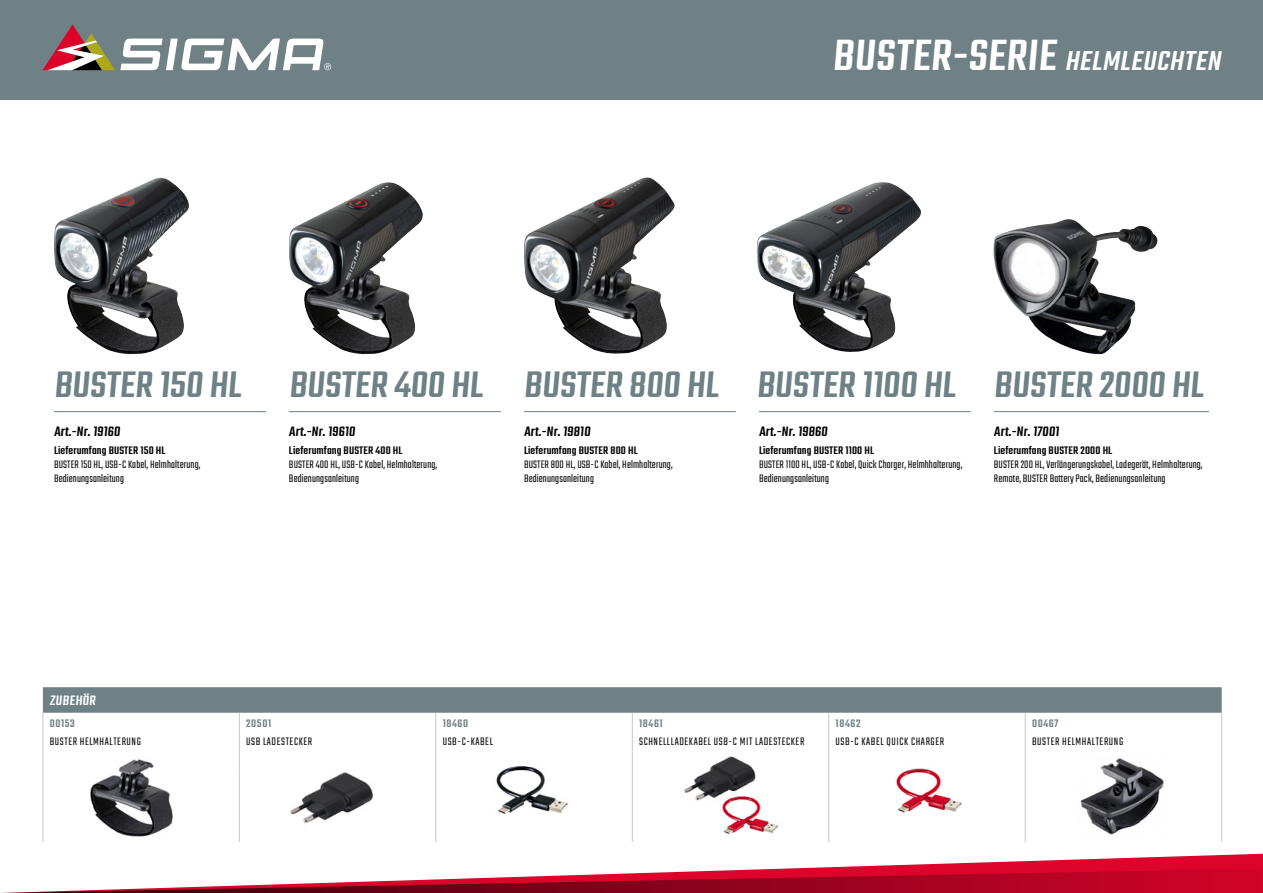
<style>
.page{position:relative;width:1263px;height:893px;background:#fff}
.page>*{position:absolute;margin:0;border:0;box-sizing:border-box;transform-origin:0 0}
.t1{font:500 48px "Teko";color:#fff}
.t2{font:500 40.5px "Teko";color:#6d8186}
.t3{font:500 15px "Teko";color:#000}
.t4{font:500 15px "Teko";color:#fff}
.t5{font:300 12px/14.4px "Teko";letter-spacing:.01em;color:#000}
.t6{font:300 12px "Teko";letter-spacing:.05em;color:#000}
.t7{font:500 12px "Teko";letter-spacing:.01em;color:#000}
.t8{font:500 12px "Teko";letter-spacing:.05em;color:#708186}
.s1{font-style:italic;font-size:30px}
</style>
<div class="page">
<svg style="left:42px;top:837px;width:1221px;height:21px"></svg>
<svg style="left:1px;top:858px;width:1262px;height:35px"></svg>
<div style="left:0;top:0;width:1263px;height:99px;background:#708186"></div>
<img style="left:524px;top:178px;width:151px;height:176px">
<img style="left:757px;top:182px;width:165px;height:170px">
<img style="left:993px;top:219px;width:164px;height:135px">
<svg style="left:43px;top:24px;width:288px;height:46px"></svg>
<img style="left:54px;top:178px;width:135px;height:176px">
<img style="left:289px;top:182px;width:134px;height:172px">
<svg style="left:43px;top:687px;width:1179px;height:47px"></svg>
<hr style="left:43px;top:734px;width:1px;height:34px;background:#c5c6c6">
<hr style="left:239px;top:734px;width:1px;height:34px;background:#c5c6c6">
<hr style="left:435px;top:734px;width:1px;height:34px;background:#c5c6c6">
<hr style="left:632px;top:734px;width:1px;height:34px;background:#c5c6c6">
<hr style="left:828px;top:734px;width:1px;height:34px;background:#c5c6c6">
<hr style="left:1025px;top:734px;width:1px;height:34px;background:#c5c6c6">
<hr style="left:1221px;top:734px;width:1px;height:34px;background:#c5c6c6">
<hr style="left:43px;top:768px;width:1px;height:74px;background:#c5c6c6">
<hr style="left:239px;top:768px;width:1px;height:74px;background:#c5c6c6">
<hr style="left:435px;top:768px;width:1px;height:74px;background:#c5c6c6">
<hr style="left:632px;top:768px;width:1px;height:74px;background:#c5c6c6">
<hr style="left:828px;top:768px;width:1px;height:74px;background:#c5c6c6">
<hr style="left:1025px;top:768px;width:1px;height:74px;background:#c5c6c6">
<hr style="left:1221px;top:768px;width:1px;height:74px;background:#c5c6c6">
<img style="left:84px;top:759px;width:94px;height:85px">
<img style="left:1075px;top:758px;width:94px;height:86px">
<img style="left:284px;top:772px;width:94px;height:72px">
<img style="left:660px;top:756px;width:141px;height:86px">
<img style="left:496px;top:765px;width:72px;height:49px">
<img style="left:896px;top:768px;width:66px;height:45px">
<hr style="left:54px;top:411px;width:212px;height:1px;background:#6d8186">
<hr style="left:289px;top:411px;width:212px;height:1px;background:#6d8186">
<hr style="left:524px;top:411px;width:212px;height:1px;background:#6d8186">
<hr style="left:759px;top:411px;width:212px;height:1px;background:#6d8186">
<hr style="left:994px;top:411px;width:215px;height:1px;background:#6d8186">
<h1 class="t1" style="left:832px;top:28px;width:396px">BUSTER-SERIE <span class="s1">HELMLEUCHTEN</span></h1>
<h2 class="t2" style="left:54px;top:361px;width:193px">BUSTER 150 HL</h2>
<p class="t3" style="left:54px;top:422px;width:69px">Art.-Nr. 19160</p>
<p class="t7" style="left:54px;top:443px;width:113px">Lieferumfang BUSTER 150 HL</p>
<p class="t5" style="left:54px;top:458px;width:148px">BUSTER 150 HL, USB-C Kabel, Helmhalterung,<br>Bedienungsanleitung</p>
<h2 class="t2" style="left:289px;top:361px;width:920px">BUSTER 400 HL BUSTER 800 HL BUSTER 1100 HL BUSTER 2000 HL</h2>
<p class="t3" style="left:524px;top:422px;width:70px">Art.-Nr. 19810</p>
<p class="t7" style="left:524px;top:443px;width:115px">Lieferumfang BUSTER 800 HL</p>
<p class="t5" style="left:524px;top:458px;width:150px">BUSTER 800 HL, USB-C Kabel, Helmhalterung,<br>Bedienungsanleitung</p>
<p class="t3" style="left:289px;top:422px;width:69px">Art.-Nr. 19610</p>
<p class="t7" style="left:289px;top:443px;width:115px">Lieferumfang BUSTER 400 HL</p>
<p class="t5" style="left:289px;top:458px;width:150px">BUSTER 400 HL, USB-C Kabel, Helmhalterung,<br>Bedienungsanleitung</p>
<p class="t3" style="left:759px;top:422px;width:72px">Art.-Nr. 19860</p>
<p class="t7" style="left:759px;top:443px;width:117px">Lieferumfang BUSTER 1100 HL</p>
<p class="t5" style="left:759px;top:458px;width:205px">BUSTER 1100 HL, USB-C Kabel, Quick Charger, Helmhhalterung,<br>Bedienungsanleitung</p>
<p class="t3" style="left:994px;top:422px;width:68px">Art.-Nr. 17001</p>
<p class="t7" style="left:994px;top:443px;width:120px">Lieferumfang BUSTER 2000 HL</p>
<p class="t5" style="left:994px;top:458px;width:210px">BUSTER 200 HL, Verlängerungskabel, Ladegerät, Helmhalterung,<br>Remote, BUSTER Battery Pack, Bedienungsanleitung</p>
<p class="t4" style="left:50px;top:691px;width:49px">ZUBEHÖR</p>
<p class="t8" style="left:50px;top:716px;width:27px">00153</p>
<p class="t8" style="left:246px;top:716px;width:26px">20501</p>
<p class="t8" style="left:443px;top:716px;width:27px">18460</p>
<p class="t8" style="left:639px;top:716px;width:25px">18461</p>
<p class="t8" style="left:836px;top:716px;width:26px">18462</p>
<p class="t8" style="left:1032px;top:716px;width:28px">00467</p>
<p class="t6" style="left:50px;top:735px;width:93px">BUSTER HELMHALTERUNG</p>
<p class="t6" style="left:246px;top:735px;width:68px">USB LADESTECKER</p>
<p class="t6" style="left:443px;top:735px;width:52px">USB-C-KABEL</p>
<p class="t6" style="left:639px;top:735px;width:167px">SCHNELLLADEKABEL USB-C MIT LADESTECKER</p>
<p class="t6" style="left:836px;top:735px;width:110px">USB-C KABEL QUICK CHARGER</p>
<p class="t6" style="left:1032px;top:735px;width:93px">BUSTER HELMHALTERUNG</p>
</div>
